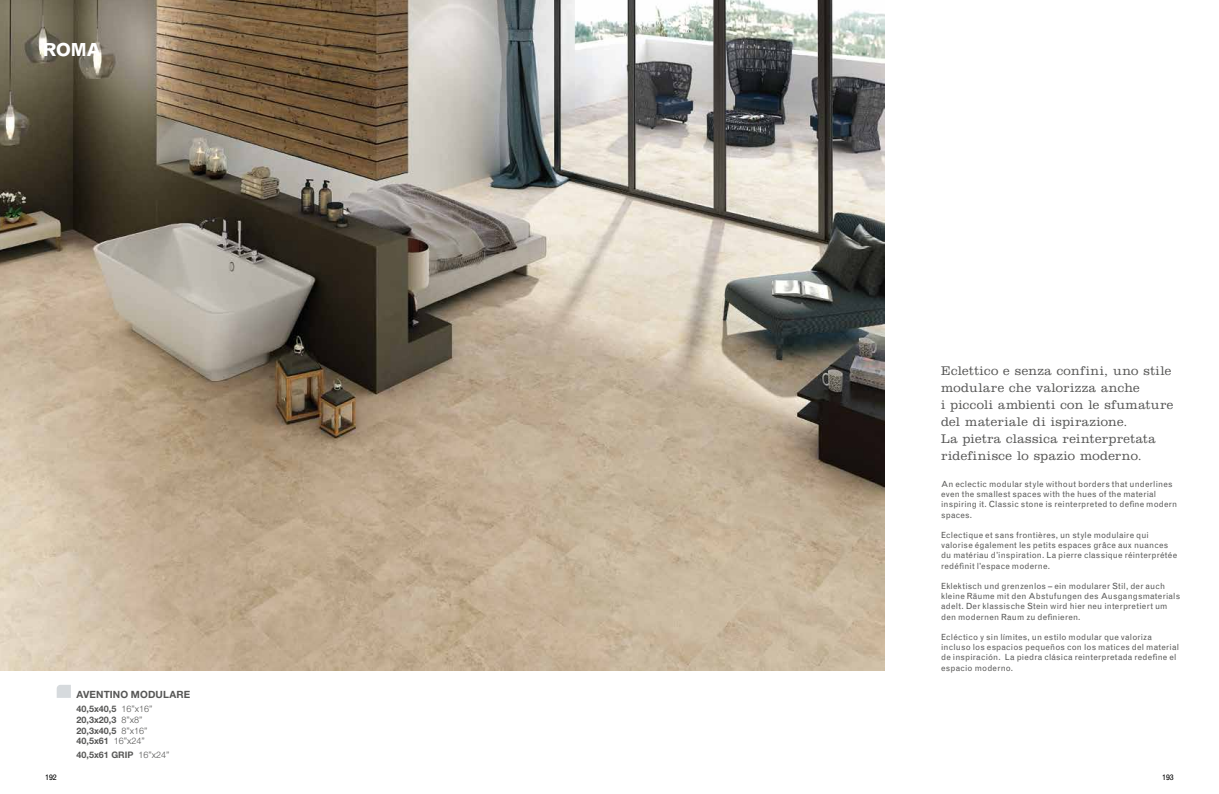
<style>
.page{position:relative;width:1219px;height:794px;background:#fff}
.page>*{position:absolute;margin:0;border:0;box-sizing:border-box;transform-origin:0 0}
.t1{font:700 18px "Grotesque";color:#fff}
.t2{font:300 13px/17px "Clarendon";letter-spacing:.03em;color:#575756}
.t3{font:700 10px "Helvetica Neue LT Std";letter-spacing:.01em;color:#575756}
.t4{font:700 9px/10.8px "Helvetica Neue LT Std";color:#575756}
.t5{font:8.5px/10.2px "Grotesque";letter-spacing:.025em;color:#575756}
.t6{font:8px "Grotesque";color:#000}
.s1{font-weight:300}
</style>
<div class="page">
<img style="left:0;top:0;width:884px;height:670px">
<svg style="left:57px;top:685px;width:14px;height:13px"></svg>
<h1 class="t1" style="left:43px;top:39px;width:61px">ROMA</h1>
<p class="t3" style="left:77px;top:688px;width:115px">AVENTINO MODULARE</p>
<p class="t4" style="left:77px;top:703px;width:77px">40,5x40,5 <span class="s1">16”x16”<br></span>20,3x20,3 <span class="s1">8”x8”<br></span>20,3x40,5 <span class="s1">8”x16”<br></span>40,5x61 <span class="s1">16”x24”</span></p>
<p class="t4" style="left:77px;top:749px;width:94px">40,5x61 GRIP <span class="s1">16”x24”</span></p>
<h2 class="t2" style="left:941px;top:362px;width:234px">Eclettico e senza confini, uno stile modulare che valorizza anche<br>i piccoli ambienti con le sfumature del materiale di ispirazione.<br>La pietra classica reinterpretata ridefinisce lo spazio moderno.</h2>
<p class="t5" style="left:941px;top:479px;width:238px">An eclectic modular style without borders that underlines even the smallest spaces with the hues of the material inspiring it. Classic stone is reinterpreted to define modern spaces.</p>
<p class="t5" style="left:941px;top:530px;width:238px">Eclectique et sans frontières, un style modulaire qui valorise également les petits espaces grâce aux nuances du matériau d’inspiration. La pierre classique réinterprétée redéfinit l’espace moderne.</p>
<p class="t5" style="left:941px;top:581px;width:241px">Eklektisch und grenzenlos – ein modularer Stil, der auch kleine Räume mit den Abstufungen des Ausgangsmaterials adelt. Der klassische Stein wird hier neu interpretiert um den modernen Raum zu definieren.</p>
<p class="t5" style="left:941px;top:632px;width:239px">Ecléctico y sin límites, un estilo modular que valoriza incluso los espacios pequeños con los matices del material de inspiración. La piedra clásica reinterpretada redefine el espacio moderno.</p>
<p class="t6" style="left:45px;top:772px;width:13px">192</p>
<p class="t6" style="left:1162px;top:772px;width:13px">193</p>
</div>
